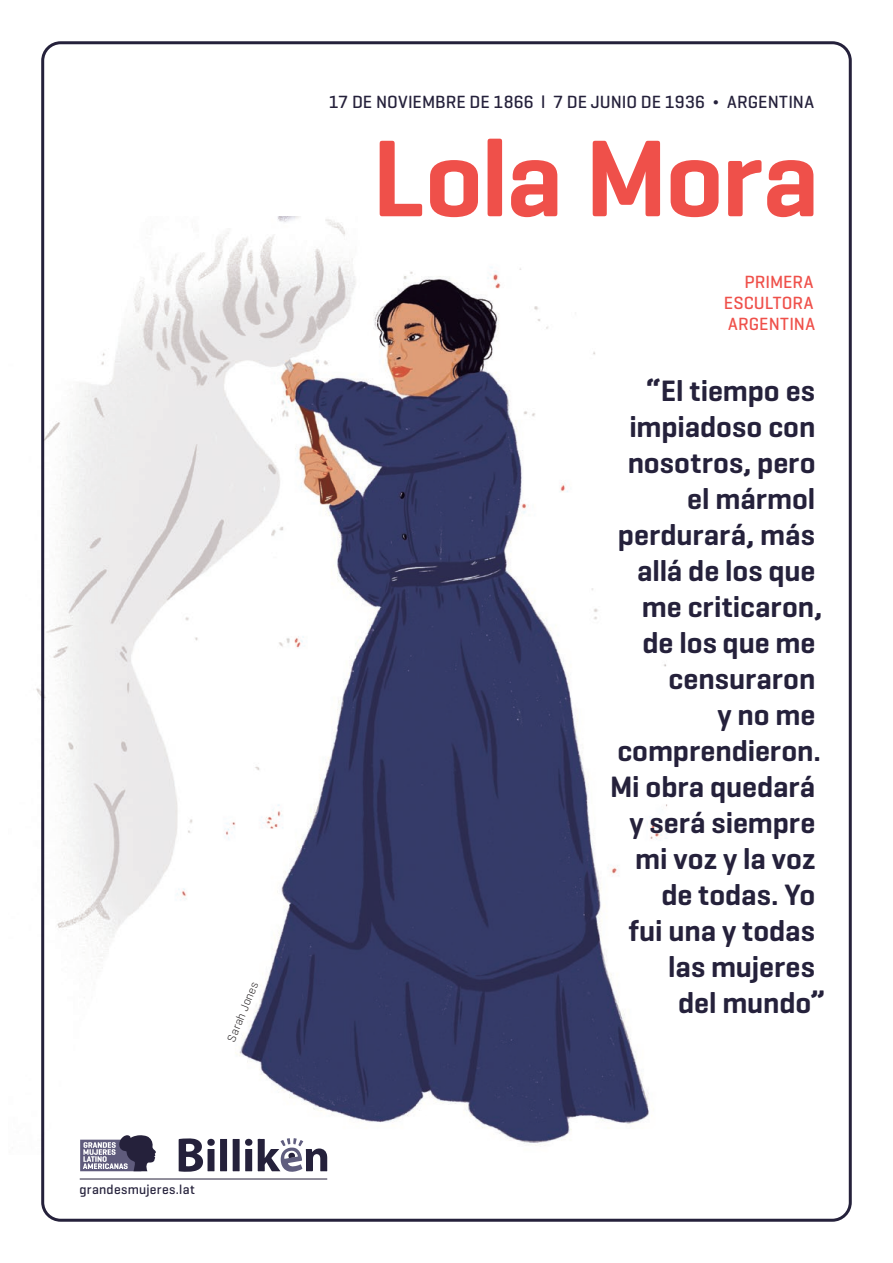
<style>
.page{position:relative;width:893px;height:1263px;background:#fff}
.page>*{position:absolute;margin:0;border:0;box-sizing:border-box;transform-origin:0 0}
.Mujer_Nombre{font:600 111px "Geogrotesque";letter-spacing:-.02em;color:#ef504a}
.Textual{font:600 30px/36px "Geogrotesque";letter-spacing:-.005em;color:#25213b;text-align:right}
.Volanta_negra{font:500 18px "Geogrotesque";letter-spacing:.005em;color:#25213b}
.Bajada_artista{font:500 18px/21px "Geogrotesque";letter-spacing:.005em;color:#ef504a;text-align:justify}
.t1{font:500 13.5px "Geogrotesque";letter-spacing:.02em;color:#25213b}
.Crédito_negro{font:300 12px "Geogrotesque";color:#231f20}
</style>
<div class="page">
<img style="left:36px;top:216px;width:632px;height:938px">
<svg style="left:179px;top:1138px;width:48px;height:34px"></svg>
<div style="left:207px;top:1139px;width:8px;height:7px;background:#25213b;border-radius:50%"></div>
<svg style="left:233px;top:1138px;width:94px;height:34px"></svg>
<svg style="left:80px;top:1135px;width:76px;height:36px"></svg>
<hr style="left:80px;top:1179px;width:247px;height:1px;background:#25213b">
<p class="Crédito_negro" style="left:224px;top:1038px;width:65px;rotate:-68deg">Sarah Jones</p>
<p class="t1" style="left:79px;top:1181px;width:117px">grandesmujeres.lat</p>
<p class="Volanta_negra" style="left:329px;top:91px;width:487px">17 DE NOVIEMBRE DE 1866 l 7 DE JUNIO DE 1936 ¬ ARGENTINA</p>
<p class="Mujer_Nombre" style="left:372px;top:109px;width:449px">Lola Mora</p>
<p class="Bajada_artista" style="left:724px;top:271px;width:93px;text-indent:21px">PRIMERA ESCULTORA ARGENTINA</p>
<p class="Textual" style="left:610px;top:372px;width:214px">“El tiempo es impiadoso con nosotros, pero el mármol perdurará, más allá de los que me criticaron, de los que me censuraron<br>y no me comprendieron.<br>Mi obra quedará</p>
<p class="Textual" style="left:630px;top:804px;width:187px">y será siempre</p>
<p class="Textual" style="left:635px;top:840px;width:182px">mi voz y la voz</p>
<p class="Textual" style="left:661px;top:876px;width:156px">de todas. Yo</p>
<p class="Textual" style="left:628px;top:912px;width:188px">fui una y todas las mujeres</p>
<p class="Textual" style="left:678px;top:984px;width:149px">del mundo”</p>
</div>
